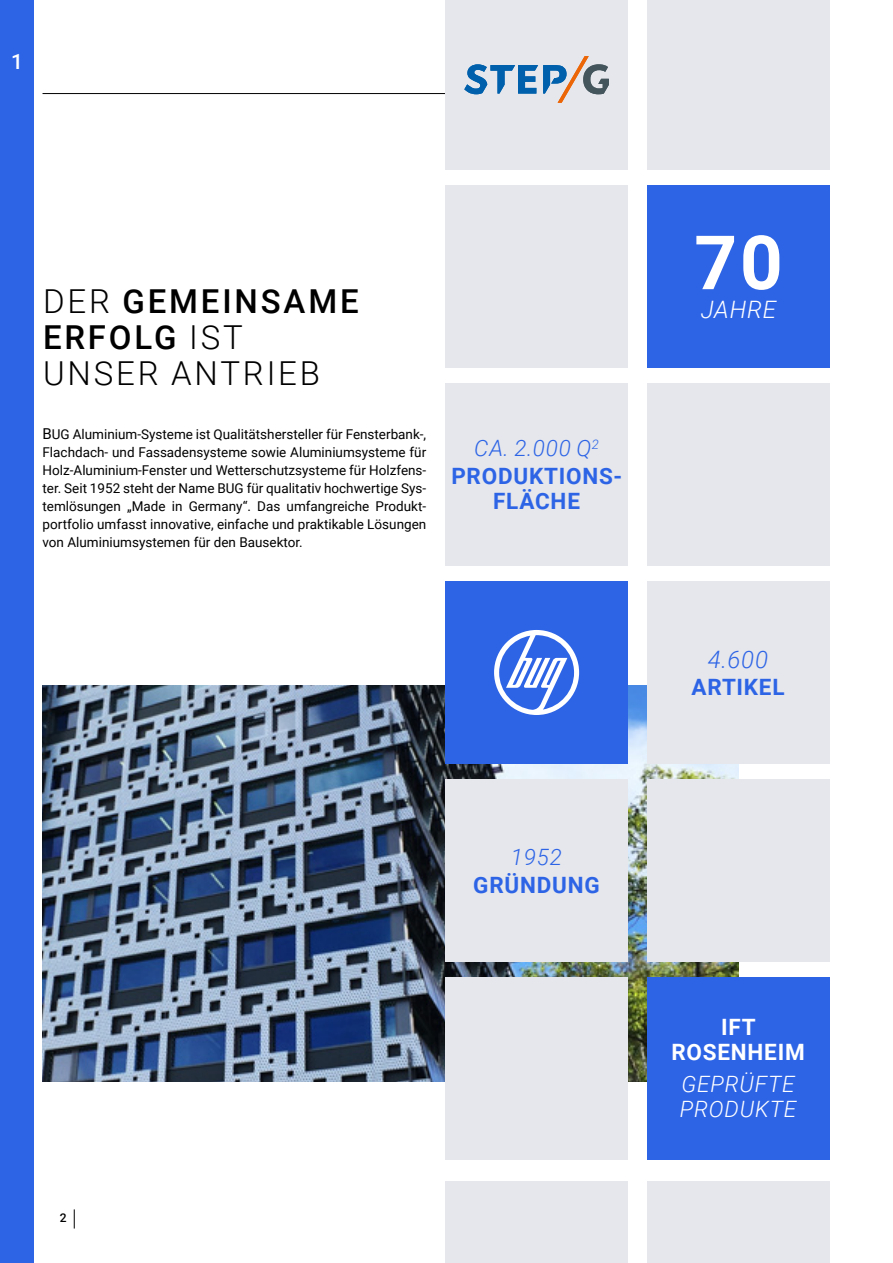
<style>
.page{position:relative;width:893px;height:1263px;background:#fff}
.page>*{position:absolute;margin:0;border:0;box-sizing:border-box;transform-origin:0 0}
.t1{font:700 75px "Roboto";color:#fff}
.t2{font:300 33px/36px "Roboto";letter-spacing:.085em;color:#000}
.t3{font:italic 300 24px "Roboto";color:#2d64e6}
.t4{font:italic 300 24px "Roboto";letter-spacing:.035em;color:#fff}
.t5{font:700 22.5px/27.6px "Roboto";letter-spacing:.035em;color:#2d64e6;text-align:center}
.t6{font:italic 300 22.5px/25.5px "Roboto";letter-spacing:.035em;color:#fff}
.t7{font:700 22.5px/25.5px "Roboto";letter-spacing:.035em;color:#fff;text-align:center}
.t8{font:italic 300 22.5px "Roboto";color:#2d64e6}
.t9{font:500 21px "Roboto";color:#fff}
.t10{font:13.5px/18px "Roboto";color:#000;text-align:justify}
.t11{font:500 12px "Roboto";color:#000}
.s1{font-weight:500}
.s2{font-size:15px}
.s3{font-weight:300;font-style:italic}
</style>
<div class="page">
<div style="left:0;top:0;width:34px;height:1263px;background:#2d64e6"></div>
<svg style="left:74px;top:1209px;width:1px;height:19px"></svg>
<hr style="left:43px;top:93px;width:403px;height:1px;background:#000">
<img style="left:43px;top:685px;width:695px;height:396px">
<div style="left:445px;top:185px;width:183px;height:183px;background:#e5e7ec"></div>
<div style="left:647px;top:185px;width:182px;height:183px;background:#2d64e6"></div>
<div style="left:445px;top:383px;width:183px;height:183px;background:#e5e7ec"></div>
<div style="left:647px;top:383px;width:182px;height:183px;background:#e5e7ec"></div>
<div style="left:647px;top:581px;width:182px;height:183px;background:#e5e7ec"></div>
<div style="left:647px;top:779px;width:182px;height:183px;background:#e5e7ec"></div>
<div style="left:445px;top:977px;width:183px;height:183px;background:#e5e7ec"></div>
<div style="left:647px;top:977px;width:182px;height:183px;background:#2d64e6"></div>
<div style="left:647px;top:1182px;width:182px;height:81px;background:#e5e7ec"></div>
<div style="left:445px;top:1182px;width:183px;height:81px;background:#e5e7ec"></div>
<div style="left:445px;top:581px;width:183px;height:183px;background:#2d64e6"></div>
<svg style="left:494px;top:630px;width:85px;height:85px"></svg>
<div style="left:445px;top:779px;width:183px;height:183px;background:#e5e7ec"></div>
<div style="left:445px;top:0;width:183px;height:170px;background:#e5e7ec"></div>
<div style="left:647px;top:0;width:182px;height:170px;background:#e5e7ec"></div>
<svg style="left:464px;top:56px;width:145px;height:47px"></svg>
<h3 class="t9" style="left:11px;top:47px;width:13px">1</h3>
<h2 class="t2" style="left:43px;top:282px;width:317px">DER <span class="s1">GEMEINSAME<br>ERFOLG</span> IST<br>UNSER ANTRIEB</h2>
<p class="t10" style="left:43px;top:424px;width:385px"><span class="s2">B</span>UG Aluminium-Systeme ist Qualitätshersteller für Fensterbank-, Flachdach- und Fassadensysteme sowie Aluminiumsysteme für Holz-Aluminium-Fenster und Wetterschutzsysteme für Holzfens&shy;ter. Seit 1952 steht der Name BUG für qualitativ hochwertige Sys&shy;temlösungen „Made in Germany“. Das umfangreiche Produkt&shy;portfolio umfasst innovative, einfache und praktikable Lösungen von Aluminiumsystemen für den Bausektor.</p>
<h3 class="t5" style="left:451px;top:434px;width:172px"><span class="s3">CA. 2.000 Q</span><sup>2<br></sup>PRODUKTIONS-</h3>
<h3 class="t5" style="left:493px;top:487px;width:88px">FLÄCHE</h3>
<h1 class="t1" style="left:694px;top:210px;width:90px">70</h1>
<h3 class="t4" style="left:701px;top:292px;width:77px">JAHRE</h3>
<h3 class="t3" style="left:708px;top:643px;width:62px">4.600</h3>
<h3 class="t5" style="left:692px;top:672px;width:94px">ARTIKEL</h3>
<p class="t11" style="left:60px;top:1209px;width:8px">2</p>
<h3 class="t8" style="left:511px;top:841px;width:53px">1952</h3>
<h3 class="t5" style="left:473px;top:870px;width:128px">GRÜNDUNG</h3>
<h3 class="t7" style="left:671px;top:1013px;width:135px">IFT<br>ROSENHEIM</h3>
<h3 class="t6" style="left:680px;top:1070px;width:118px">GEPRÜFTE<br>PRODUKTE</h3>
</div>
